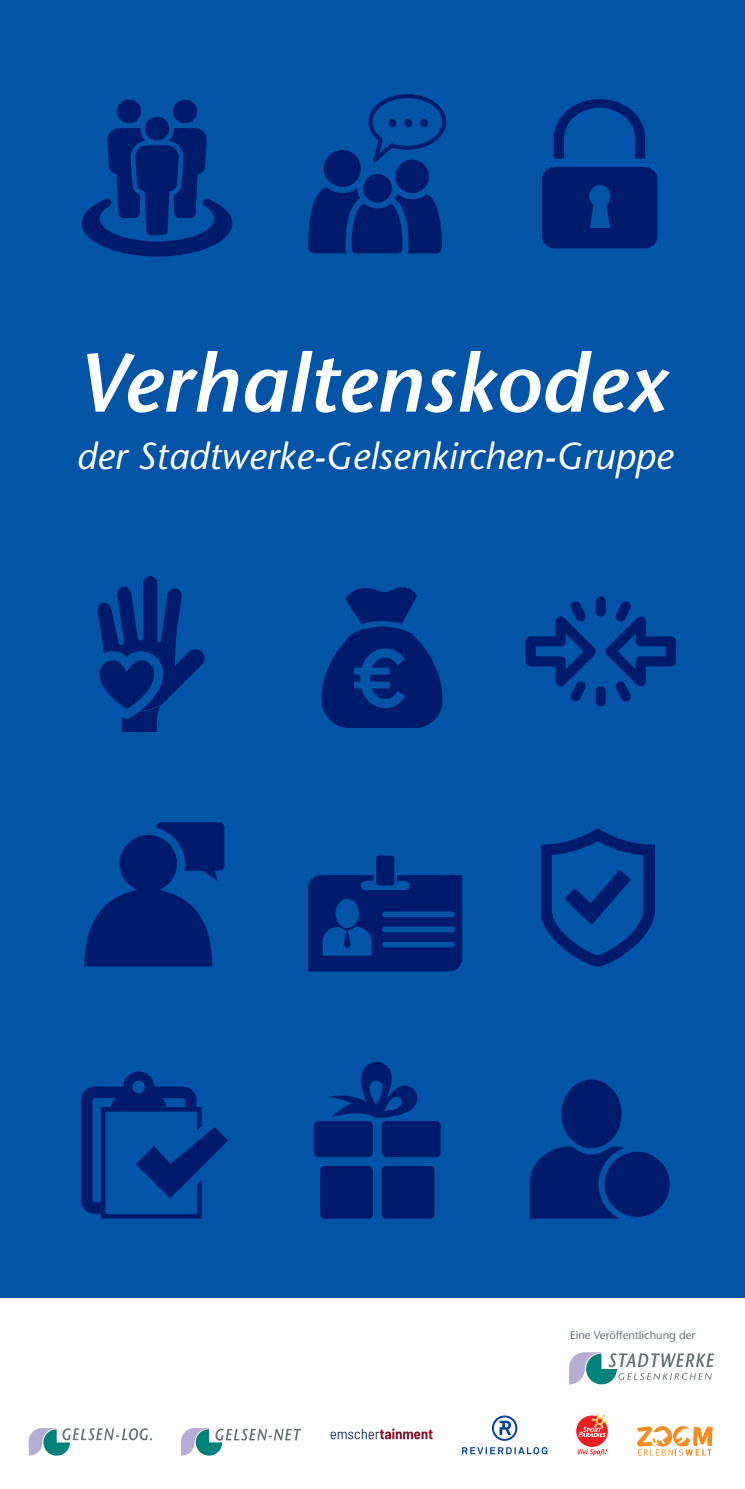
<style>
.page{position:relative;width:745px;height:1489px;background:#fff}
.page>*{position:absolute;margin:0;border:0;box-sizing:border-box;transform-origin:0 0}
.t1{font:italic 600 82.5px "Stone Sans Std";color:#fff}
.t2{font:italic 500 37.5px "Stone Sans Std";color:#fff}
.t3{font:500 11.25px "Stone Sans Std";color:#687379}
</style>
<div class="page">
<div style="left:0;top:0;width:744px;height:1297px;background:#0154a6"></div>
<svg style="left:29px;top:1428px;width:123px;height:27px"></svg>
<svg style="left:181px;top:1428px;width:120px;height:27px"></svg>
<svg style="left:576px;top:1415px;width:31px;height:31px"></svg>
<div style="left:576px;top:1415px;width:31px;height:31px;border:1px solid #ee1d23;border-radius:50%"></div>
<svg style="left:577px;top:1449px;width:29px;height:6px"></svg>
<svg style="left:578px;top:1413px;width:29px;height:23px"></svg>
<svg style="left:462px;top:1447px;width:85px;height:7px"></svg>
<svg style="left:491px;top:1415px;width:26px;height:25px"></svg>
<svg style="left:330px;top:1428px;width:102px;height:11px"></svg>
<svg style="left:637px;top:1426px;width:75px;height:29px"></svg>
<svg style="left:81px;top:1071px;width:147px;height:147px"></svg>
<svg style="left:97px;top:576px;width:108px;height:156px"></svg>
<svg style="left:84px;top:822px;width:140px;height:144px"></svg>
<svg style="left:542px;top:167px;width:115px;height:81px;background:#002071"></svg>
<svg style="left:553px;top:99px;width:91px;height:60px"></svg>
<img style="left:525px;top:596px;width:151px;height:111px">
<svg style="left:308px;top:855px;width:154px;height:116px"></svg>
<div style="left:335px;top:899px;width:23px;height:28px;background:#0154a6;border-radius:50%"></div>
<svg style="left:529px;top:1079px;width:140px;height:139px"></svg>
<div style="left:320px;top:1165px;width:52px;height:53px;background:#001b6c;border-radius:4px"></div>
<div style="left:381px;top:1165px;width:53px;height:53px;background:#001b6c;border-radius:4px"></div>
<div style="left:314px;top:1120px;width:58px;height:37px;background:#001b6c;border-radius:4px"></div>
<div style="left:381px;top:1120px;width:59px;height:37px;background:#001b6c;border-radius:4px"></div>
<svg style="left:328px;top:1061px;width:90px;height:57px"></svg>
<img style="left:321px;top:587px;width:122px;height:141px">
<svg style="left:308px;top:94px;width:138px;height:159px"></svg>
<img style="left:541px;top:828px;width:114px;height:139px">
<img style="left:81px;top:99px;width:152px;height:158px">
<svg style="left:569px;top:1352px;width:144px;height:32px"></svg>
<h1 class="t1" style="left:76px;top:333px;width:591px">Verhaltenskodex</h1>
<p class="t2" style="left:76px;top:434px;width:597px">der Stadtwerke-Gelsenkirchen-Gruppe</p>
<p class="t3" style="left:569px;top:1327px;width:127px">Eine Veröffentlichung der</p>
</div>
